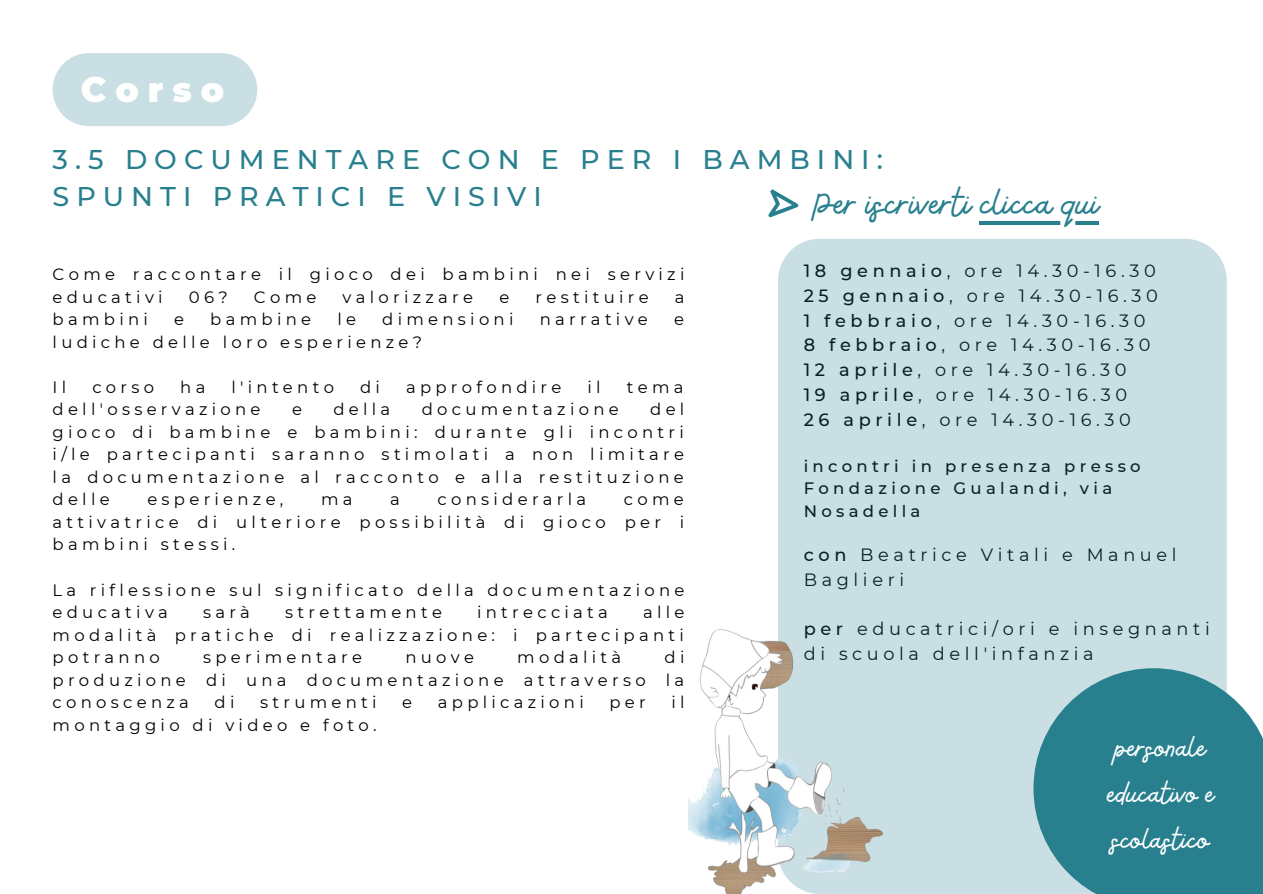
<style>
.page{position:relative;width:1263px;height:894px;background:#fff}
.page>*{position:absolute;margin:0;border:0;box-sizing:border-box;transform-origin:0 0}
.t1{font:42px "Bellaboo";color:#287f8e}
.t2{font:900 34.5px "Montserrat";letter-spacing:.26em;color:#fff}
.t3{font:33px/46px "Bellaboo";color:#fff}
.t4{font:500 27px/37px "Montserrat";letter-spacing:.26em;color:#287f8e}
.t5{font:17.7px/24.8px "Montserrat";letter-spacing:.26em;color:#000}
.t6{font:16.5px/22.5px "Montserrat";letter-spacing:.26em;color:#000;text-align:justify}
.t7{font:500 16.5px/22.5px "Montserrat";letter-spacing:.26em;color:#000}
.s1{font-weight:500}
</style>
<div class="page">
<svg style="left:1227px;top:693px;width:36px;height:200px;background:#3c8b98"></svg>
<svg style="left:768px;top:189px;width:31px;height:29px"></svg>
<svg style="left:778px;top:239px;width:449px;height:654px;background:#b2d1d7"></svg>
<img style="left:689px;top:629px;width:193px;height:264px">
<hr style="left:980px;top:221px;width:119px;height:3px;background:#287f8e">
<svg style="left:53px;top:53px;width:204px;height:73px;background:#cde1e5"></svg>
<h2 class="t2" style="left:81px;top:68px;width:145px">Corso</h2>
<h3 class="t4" style="left:53px;top:141px;width:832px">3.5 DOCUMENTARE CON E PER I BAMBINI:<br>SPUNTI PRATICI E VISIVI</h3>
<h1 class="t1" style="left:814px;top:176px;width:286px">Per iscriverti clicca qui</h1>
<p class="t6" style="left:53px;top:263px;width:633px">Come raccontare il gioco dei bambini nei servizi educativi</p>
<p class="t6" style="left:189px;top:285px;width:40px">06?</p>
<p class="t6" style="left:254px;top:285px;width:64px">Come</p>
<p class="t6" style="left:343px;top:285px;width:132px">valorizzare</p>
<p class="t6" style="left:499px;top:285px;width:11px">e</p>
<p class="t6" style="left:535px;top:285px;width:115px">restituire</p>
<p class="t6" style="left:675px;top:285px;width:11px">a</p>
<p class="t6" style="left:53px;top:308px;width:97px">bambini</p>
<p class="t6" style="left:174px;top:308px;width:11px">e</p>
<p class="t6" style="left:210px;top:308px;width:102px">bambine</p>
<p class="t6" style="left:337px;top:308px;width:20px">l e</p>
<p class="t6" style="left:382px;top:308px;width:133px">dimensioni</p>
<p class="t6" style="left:540px;top:308px;width:110px">narrative</p>
<p class="t6" style="left:674px;top:308px;width:11px">e</p>
<p class="t6" style="left:53px;top:330px;width:371px">ludiche delle loro esperienze?</p>
<p class="t6" style="left:53px;top:375px;width:15px">I l</p>
<p class="t6" style="left:92px;top:375px;width:63px">corso</p>
<p class="t6" style="left:180px;top:375px;width:27px">h a</p>
<p class="t6" style="left:231px;top:375px;width:104px">l'intento</p>
<p class="t6" style="left:360px;top:375px;width:21px">d i</p>
<p class="t6" style="left:406px;top:375px;width:157px">approfondire</p>
<p class="t6" style="left:588px;top:375px;width:15px">i l</p>
<p class="t6" style="left:627px;top:375px;width:58px">tema</p>
<p class="t6" style="left:53px;top:398px;width:209px">dell'osservazione</p>
<p class="t6" style="left:292px;top:398px;width:11px">e</p>
<p class="t6" style="left:333px;top:398px;width:58px">della</p>
<p class="t6" style="left:422px;top:398px;width:198px">documentazione</p>
<p class="t6" style="left:53px;top:398px;width:633px;text-indent:598px">del gioco di bambine e bambini: durante gli incontri i/le partecipanti saranno stimolati a non limitare la documentazione al racconto e alla restituzione delle</p>
<p class="t6" style="left:147px;top:488px;width:138px">esperienze,</p>
<p class="t6" style="left:321px;top:488px;width:33px">m a</p>
<p class="t6" style="left:390px;top:488px;width:11px">a</p>
<p class="t6" style="left:438px;top:488px;width:150px">considerarla</p>
<p class="t6" style="left:53px;top:488px;width:633px;text-indent:571px">come attivatrice di ulteriore possibilità di gioco per i bambini stessi.</p>
<p class="t6" style="left:53px;top:578px;width:633px">La riflessione sul significato della documentazione educativa</p>
<p class="t6" style="left:53px;top:600px;width:633px;text-indent:590px">alle modalità pratiche di realizzazione: i partecipanti potranno</p>
<p class="t6" style="left:203px;top:600px;width:48px">sarà</p>
<p class="t6" style="left:285px;top:600px;width:158px">strettamente</p>
<p class="t6" style="left:477px;top:600px;width:132px">intrecciata</p>
<p class="t6" style="left:53px;top:645px;width:633px;text-indent:612px">d i produzione di una documentazione attraverso la conoscenza</p>
<p class="t6" style="left:203px;top:645px;width:161px">sperimentare</p>
<p class="t6" style="left:405px;top:645px;width:70px">nuove</p>
<p class="t6" style="left:517px;top:645px;width:106px">modalità</p>
<p class="t6" style="left:215px;top:690px;width:21px">d i</p>
<p class="t6" style="left:260px;top:690px;width:118px">strumenti</p>
<p class="t6" style="left:402px;top:690px;width:11px">e</p>
<p class="t6" style="left:438px;top:690px;width:147px">applicazioni</p>
<p class="t6" style="left:609px;top:690px;width:38px">per</p>
<p class="t6" style="left:671px;top:690px;width:15px">i l</p>
<p class="t6" style="left:53px;top:713px;width:326px">montaggio di video e foto.</p>
<p class="t5" style="left:804px;top:258px;width:356px"><span class="s1">18 gennaio</span>, ore 14.30-16.30<br><span class="s1">25 gennaio</span>, ore 14.30-16.30<br><span class="s1">1 febbraio</span>, ore 14.30-16.30<br><span class="s1">8 febbraio</span>, ore 14.30-16.30<br><span class="s1">12 aprile</span>, ore 14.30-16.30<br><span class="s1">19 aprile</span>, ore 14.30-16.30<br><span class="s1">26 aprile</span>, ore 14.30-16.30</p>
<p class="t7" style="left:804px;top:454px;width:338px">incontri in presenza presso<br>Fondazione Gualandi, via<br>Nosadella</p>
<p class="t5" style="left:804px;top:542px;width:374px"><span class="s1">con</span> Beatrice Vitali e Manuel<br>Baglieri</p>
<p class="t5" style="left:804px;top:616px;width:408px"><span class="s1">per</span> educatrici/ori e insegnanti di scuola dell'infanzia</p>
<h3 class="t3" style="left:1106px;top:725px;width:109px">personale educativo e scolastico</h3>
</div>
